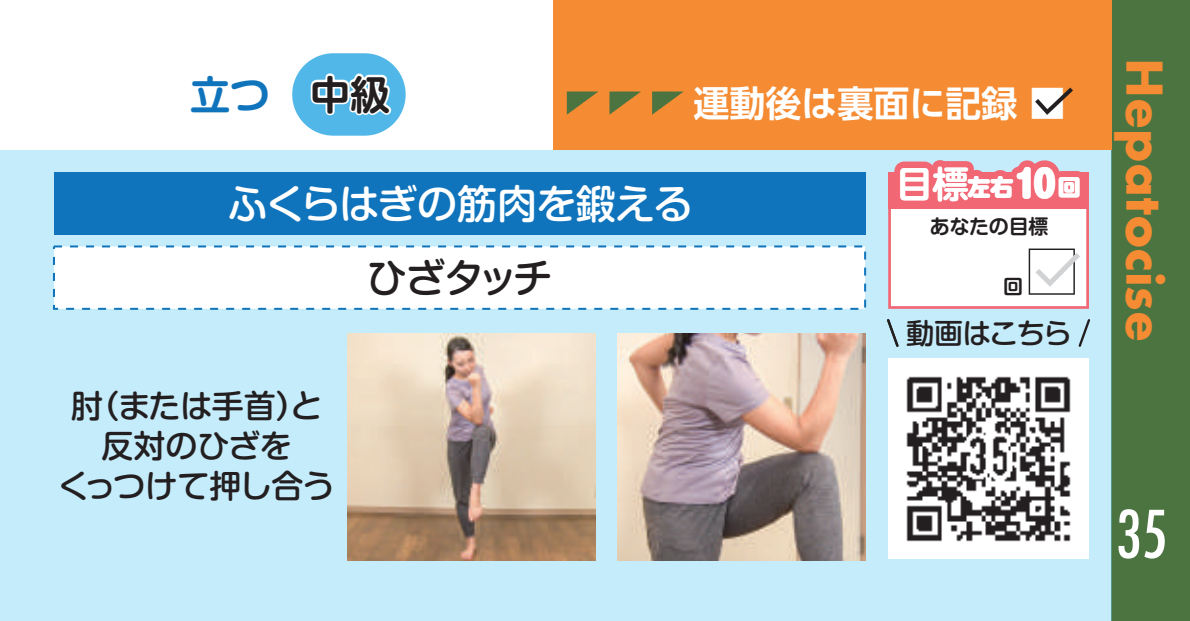
<style>
.page{position:relative;width:1190px;height:621px;background:#fff}
.page>*{position:absolute;margin:0;border:0;box-sizing:border-box;transform-origin:0 0}
.t1{font:500 condensed 64px "Futura";color:#fff}
.t2{font:700 48px "Futura";color:#f58b32}
.t3{font:500 40px "Shin M Go Pro";letter-spacing:-.02em;color:#fff}
.t4{font:700 40px "Shin M Go Pro De";color:#1074bc}
.t5{font:500 40px "Shin M Go Pro";letter-spacing:-.08em;color:#231f20}
.t6{font:700 36px "UD Shin Go Pro De";color:#fff}
.t7{font:500 32px/40px "Shin M Go Pro";letter-spacing:-.01em;color:#231f20;text-align:center}
.t8{font:500 28.4px "Shin M Go Pro";letter-spacing:-.035em;color:#231f20}
.t9{font:900 22.8px "Shin M Go Pro";color:#fff}
.t10{font:700 20px "Shin M Go Pro De";letter-spacing:-.01em;color:#231f20}
.s1{color:#231f20}
.s2{font-family:"Shin M Go Pro De";font-weight:700;font-size:36.8px}
.s3{font-size:36.8px}
</style>
<div class="page">
<div style="left:1111px;top:0;width:79px;height:621px;background:#4b7441"></div>
<div style="left:553px;top:0;width:558px;height:150px;background:#f58b32"></div>
<svg style="left:567px;top:92px;width:31px;height:23px"></svg>
<svg style="left:609px;top:92px;width:32px;height:23px"></svg>
<svg style="left:652px;top:92px;width:31px;height:23px"></svg>
<div style="left:0;top:150px;width:1111px;height:471px;background:#c5ecfb"></div>
<div style="left:54px;top:173px;width:811px;height:62px;background:#1074bc"></div>
<div style="left:53px;top:245px;width:813px;height:65px;background:#fff;border:2px dashed #1074bc"></div>
<div style="left:292px;top:53px;width:114px;height:83px;background:#50b7e8;border-radius:41px"></div>
<svg style="left:309px;top:56px;width:84px;height:60px"></svg>
<svg style="left:887px;top:319px;width:12px;height:28px"></svg>
<svg style="left:1078px;top:319px;width:12px;height:28px"></svg>
<img style="left:888px;top:358px;width:201px;height:201px">
<svg style="left:888px;top:87px;width:201px;height:222px"></svg>
<img style="left:348px;top:333px;width:247px;height:228px">
<img style="left:618px;top:333px;width:247px;height:228px">
<p class="t4" style="left:190px;top:62px;width:202px">立つ　<span class="s1">中級</span></p>
<p class="t6" style="left:693px;top:74px;width:373px">運動後は裏面に記録 ■</p>
<p class="t3" style="left:228px;top:171px;width:467px">ふくらはぎの筋肉を鍛える</p>
<p class="t5" style="left:367px;top:246px;width:187px">ひざタッチ</p>
<p class="t7" style="left:58px;top:382px;width:278px">肘（または手首）と反対のひざを<br>くっつけて押し合う</p>
<p class="t9" style="left:896px;top:169px;width:186px"><span class="s2">目標</span>左右<span class="s3">10</span>回</p>
<p class="t10" style="left:929px;top:210px;width:120px">あなたの目標</p>
<p class="t10" style="left:1003px;top:270px;width:21px">回</p>
<p class="t8" style="left:906px;top:310px;width:167px">動画はこちら</p>
<h2 class="t2" style="left:1179px;top:58px;width:285px;rotate:90deg">Hepatocise</h2>
<h1 class="t1" style="left:1116px;top:493px;width:53px">35</h1>
</div>
